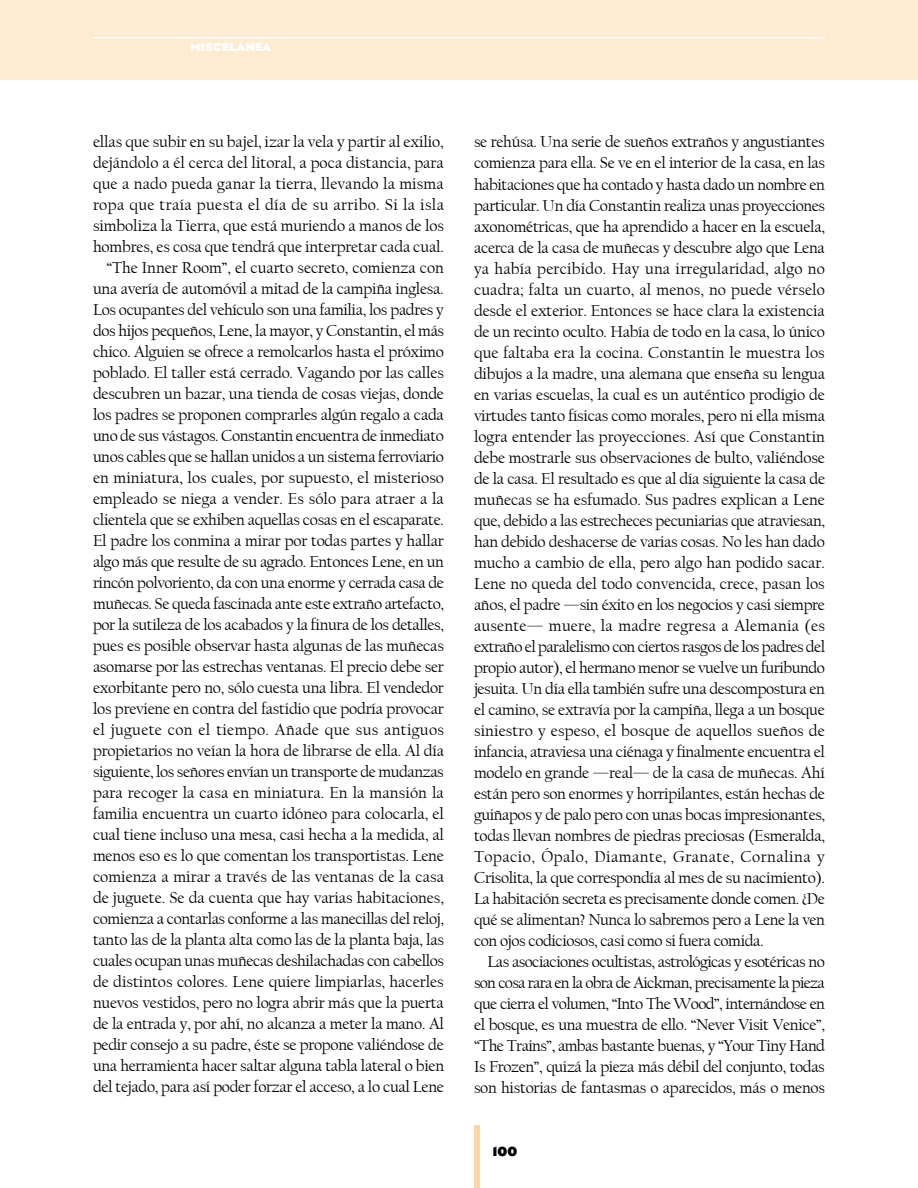
<style>
.page{position:relative;width:918px;height:1188px;background:#fff}
.page>*{position:absolute;margin:0;border:0;box-sizing:border-box;transform-origin:0 0}
.t1{font:16.5px/21px "Californian FB";letter-spacing:-.015em;color:#000;text-align:justify}
.t2{font:700 13.5px "Eagle";color:#000}
.t3{font:700 12px "Eagle";color:#fff}
</style>
<div class="page">
<div style="left:0;top:0;width:918px;height:80px;background:#fdecd1"></div>
<hr style="left:93px;top:37px;width:732px;height:2px;background:#fff">
<div style="left:474px;top:1125px;width:6px;height:63px;background:#fbd9a4"></div>
<p class="t3" style="left:190px;top:40px;width:83px">MISCELÁNEA</p>
<p class="t1" style="left:93px;top:132px;width:353px;text-align:right">ellas que subir en su bajel, izar la vela y partir al exilio, dejándolo a él cerca del litoral, a poca distancia, para que a nado pueda ganar la tierra, llevando la misma ropa que traía puesta el día de su arribo. Si la isla simboliza la Tierra, que está muriendo a manos de los hombres, es cosa que tendrá que interpretar cada cual. “The Inner Room”, el cuarto secreto, comienza con una avería de automóvil a mitad de la campiña inglesa.<br>Los ocupantes del vehículo son una familia, los padres y dos hijos pequeños, Lene, la mayor, y Constantin, el más chico. Alguien se ofrece a remolcarlos hasta el próximo poblado. El taller está cerrado. Vagando por las calles descubren un bazar, una tienda de cosas viejas, donde los padres se proponen comprarles algún regalo a cada uno de sus vástagos. Constantin encuentra de inmediato unos cables que se hallan unidos a un sistema ferroviario en miniatura, los cuales, por supuesto, el misterioso empleado se niega a vender. Es sólo para atraer a la clientela que se exhiben aquellas cosas en el escaparate.<br>El padre los conmina a mirar por todas partes y hallar algo más que resulte de su agrado. Entonces Lene, en un rincón polvoriento, da con una enorme y cerrada casa de muñecas. Se queda fascinada ante este extraño artefacto, por la sutileza de los acabados y la finura de los detalles, pues es posible observar hasta algunas de las muñecas asomarse por las estrechas ventanas. El precio debe ser exorbitante pero no, sólo cuesta una libra. El vendedor los previene en contra del fastidio que podría provocar el juguete con el tiempo. Añade que sus antiguos propietarios no veían la hora de librarse de ella. Al día siguiente, los señores envían un transporte de mudanzas para recoger la casa en miniatura. En la mansión la familia encuentra un cuarto idóneo para colocarla, el cual tiene incluso una mesa, casi hecha a la medida, al menos eso es lo que comentan los transportistas. Lene comienza a mirar a través de las ventanas de la casa de juguete. Se da cuenta que hay varias habitaciones, comienza a contarlas conforme a las manecillas del reloj, tanto las de la planta alta como las de la planta baja, las cuales ocupan unas muñecas deshilachadas con cabellos de distintos colores. Lene quiere limpiarlas, hacerles nuevos vestidos, pero no logra abrir más que la puerta de la entrada y, por ahí, no alcanza a meter la mano. Al pedir consejo a su padre, éste se propone valiéndose de una herramienta hacer saltar alguna tabla lateral o bien del tejado, para así poder forzar el acceso, a lo cual Lene</p>
<p class="t1" style="left:474px;top:132px;width:353px">se rehúsa. Una serie de sueños extraños y angustiantes comienza para ella. Se ve en el interior de la casa, en las habitaciones que ha contado y hasta dado un nombre en particular. Un día Constantin realiza unas proyecciones axonométricas, que ha aprendido a hacer en la escuela, acerca de la casa de muñecas y descubre algo que Lena ya había percibido. Hay una irregularidad, algo no cuadra; falta un cuarto, al menos, no puede vérselo desde el exterior. Entonces se hace clara la existencia de un recinto oculto. Había de todo en la casa, lo único que faltaba era la cocina. Constantin le muestra los dibujos a la madre, una alemana que enseña su lengua en varias escuelas, la cual es un auténtico prodigio de virtudes tanto físicas como morales, pero ni ella misma logra entender las proyecciones. Así que Constantin debe mostrarle sus observaciones de bulto, valiéndose de la casa. El resultado es que al día siguiente la casa de muñecas se ha esfumado. Sus padres explican a Lene que, debido a las estrecheces pecuniarias que atraviesan, han debido deshacerse de varias cosas. No les han dado mucho a cambio de ella, pero algo han podido sacar.<br>Lene no queda del todo convencida, crece, pasan los años, el padre —sin éxito en los negocios y casi siempre ausente— muere, la madre regresa a Alemania (es extraño el paralelismo con ciertos rasgos de los padres del propio autor), el hermano menor se vuelve un furibundo jesuita. Un día ella también sufre una descompostura en el camino, se extravía por la campiña, llega a un bosque siniestro y espeso, el bosque de aquellos sueños de infancia, atraviesa una ciénaga y finalmente encuentra el modelo en grande —real— de la casa de muñecas. Ahí están pero son enormes y horripilantes, están hechas de guiñapos y de palo pero con unas bocas impresionantes, todas llevan nombres de piedras preciosas (Esmeralda, Topacio, Ópalo, Diamante, Granate, Cornalina y Crisolita, la que correspondía al mes de su nacimiento).<br>La habitación secreta es precisamente donde comen. ¿De qué se alimentan? Nunca lo sabremos pero a Lene la ven con ojos codiciosos, casi como si fuera comida.</p>
<p class="t1" style="left:474px;top:951px;width:353px;text-indent:13px">Las asociaciones ocultistas, astrológicas y esotéricas no son cosa rara en la obra de Aickman, precisamente la pieza que cierra el volumen, “Into The Wood”, internándose en el bosque, es una muestra de ello. “Never Visit Venice”, “The Trains”, ambas bastante buenas, y “Your Tiny Hand Is Frozen”, quizá la pieza más débil del conjunto, todas son historias de fantasmas o aparecidos, más o menos</p>
<p class="t2" style="left:492px;top:1144px;width:26px">100</p>
</div>
